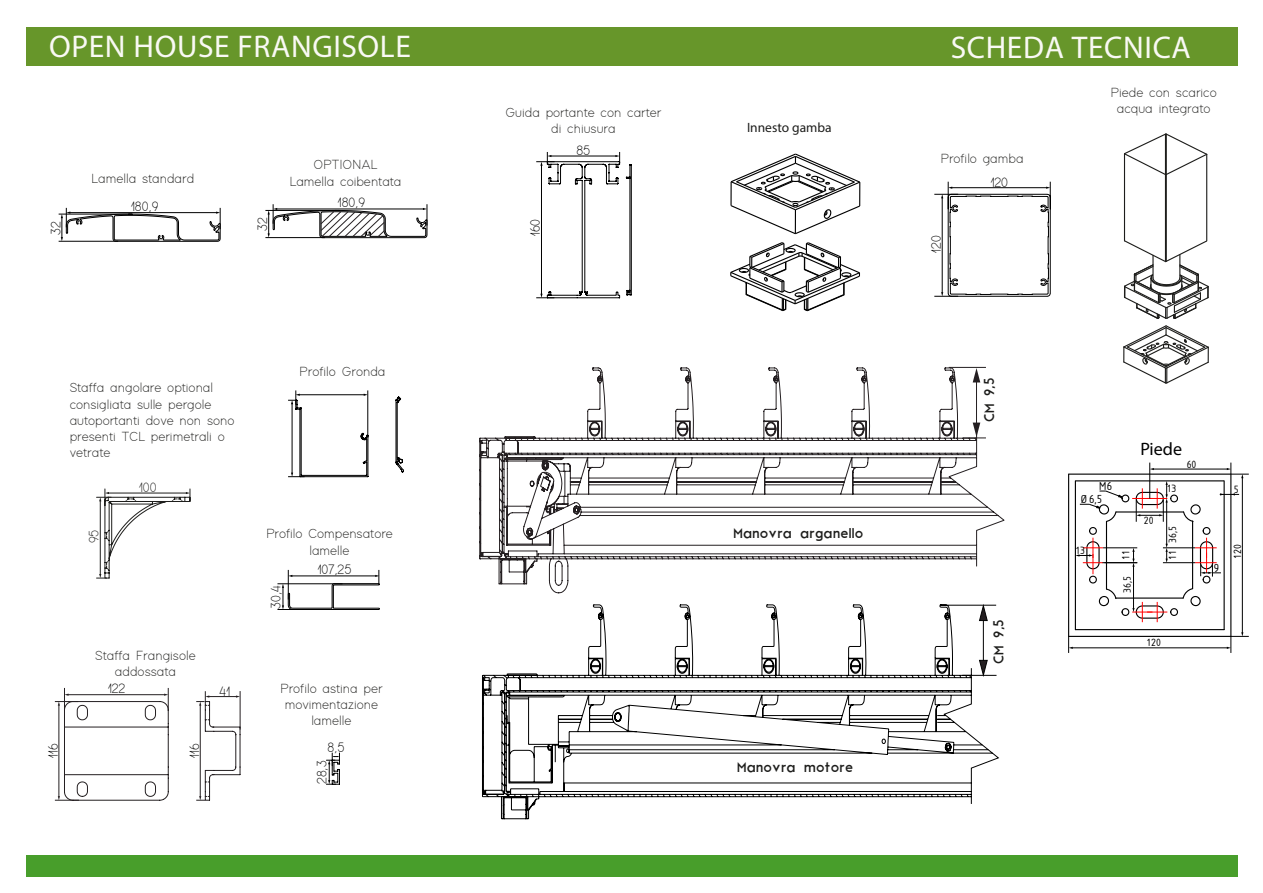
<style>
.page{position:relative;width:1263px;height:893px;background:#fff}
.page>*{position:absolute;margin:0;border:0;box-sizing:border-box;transform-origin:0 0}
.t1{font:31.5px "Myriad Pro";letter-spacing:.02em;color:#f9f9f4}
.t2{font:18px "Myriad Pro";color:#000}
.t3{font:300 13.5px/16.2px "Modern Sans";color:#1d1d1b;text-align:center}
.t4{font:300 13.5px "Modern Sans";color:#000}
.t5{font:13.5px "Modern Sans";color:#1d1d1b}
.t6{font:13.5px "Myriad Pro";color:#1d1d1b}
.t7{font:12px "Isonorm D";color:#000}
.t8{font:10.95px "Isonorm D";color:#000}
</style>
<div class="page">
<div style="left:26px;top:27px;width:1211px;height:38px;background:#67962a"></div>
<div style="left:26px;top:856px;width:1211px;height:21px;background:#489e2b"></div>
<hr style="left:59px;top:241px;width:59px;height:1px;background:#000">
<hr style="left:59px;top:214px;width:71px;height:1px;background:#000">
<svg style="left:61px;top:208px;width:160px;height:34px"></svg>
<hr style="left:265px;top:237px;width:60px;height:1px;background:#000">
<hr style="left:265px;top:210px;width:71px;height:1px;background:#000">
<svg style="left:268px;top:204px;width:160px;height:34px"></svg>
<svg style="left:626px;top:164px;width:6px;height:131px"></svg>
<svg style="left:536px;top:152px;width:84px;height:147px"></svg>
<svg style="left:934px;top:181px;width:117px;height:116px"></svg>
<svg style="left:97px;top:489px;width:93px;height:90px"></svg>
<hr style="left:240px;top:691px;width:1px;height:38px;background:#241f21">
<svg style="left:55px;top:688px;width:185px;height:113px"></svg>
<svg style="left:479px;top:367px;width:526px;height:226px"></svg>
<hr style="left:949px;top:367px;width:37px;height:1px;background:#241f21">
<hr style="left:976px;top:379px;width:1px;height:47px;background:#241f21">
<svg style="left:973px;top:368px;width:7px;height:14px"></svg>
<svg style="left:963px;top:423px;width:23px;height:16px"></svg>
<svg style="left:482px;top:604px;width:517px;height:215px"></svg>
<svg style="left:979px;top:605px;width:9px;height:16px"></svg>
<svg style="left:979px;top:660px;width:9px;height:16px"></svg>
<svg style="left:288px;top:390px;width:80px;height:87px"></svg>
<svg style="left:395px;top:397px;width:9px;height:75px"></svg>
<hr style="left:293px;top:608px;width:39px;height:1px;background:#000">
<hr style="left:293px;top:609px;width:86px;height:1px;background:#000">
<hr style="left:333px;top:608px;width:46px;height:1px;background:#000">
<hr style="left:334px;top:585px;width:45px;height:1px;background:#000">
<hr style="left:334px;top:583px;width:45px;height:1px;background:#000">
<svg style="left:332px;top:584px;width:3px;height:24px"></svg>
<hr style="left:292px;top:576px;width:84px;height:1px;background:#000">
<svg style="left:375px;top:570px;width:5px;height:16px"></svg>
<hr style="left:277px;top:583px;width:65px;height:1px;background:#000">
<svg style="left:277px;top:570px;width:19px;height:40px"></svg>
<svg style="left:326px;top:753px;width:14px;height:32px"></svg>
<svg style="left:730px;top:153px;width:131px;height:82px"></svg>
<svg style="left:730px;top:242px;width:130px;height:70px"></svg>
<hr style="left:1069px;top:474px;width:162px;height:1px;background:#000">
<hr style="left:1230px;top:474px;width:1px;height:162px;background:#000">
<hr style="left:1069px;top:636px;width:162px;height:1px;background:#000">
<hr style="left:1068px;top:474px;width:1px;height:162px;background:#000">
<hr style="left:1223px;top:481px;width:2px;height:149px;background:#000">
<hr style="left:1075px;top:629px;width:149px;height:1px;background:#000">
<hr style="left:1075px;top:481px;width:1px;height:149px;background:#000">
<hr style="left:1242px;top:477px;width:1px;height:156px;background:#000">
<hr style="left:1072px;top:648px;width:155px;height:1px;background:#000">
<svg style="left:1227px;top:632px;width:22px;height:21px"></svg>
<svg style="left:1068px;top:636px;width:5px;height:17px"></svg>
<svg style="left:1075px;top:463px;width:174px;height:159px"></svg>
<hr style="left:1124px;top:154px;width:1px;height:87px;background:#1d1d1b">
<hr style="left:1206px;top:154px;width:1px;height:87px;background:#1d1d1b">
<hr style="left:1165px;top:134px;width:1px;height:127px;background:#1d1d1b">
<hr style="left:1166px;top:134px;width:1px;height:127px;background:#1d1d1b">
<svg style="left:1123px;top:133px;width:85px;height:43px"></svg>
<svg style="left:1123px;top:239px;width:86px;height:145px"></svg>
<h1 class="t1" style="left:49px;top:27px;width:363px">OPEN HOUSE FRANGISOLE</h1>
<h1 class="t1" style="left:951px;top:28px;width:242px">SCHEDA TECNICA</h1>
<p class="t4" style="left:46px;top:235px;width:15px;rotate:-90deg">32</p>
<p class="t3" style="left:91px;top:169px;width:105px">Lamella standard</p>
<p class="t4" style="left:131px;top:196px;width:29px">180,9</p>
<p class="t4" style="left:252px;top:231px;width:15px;rotate:-90deg">32</p>
<p class="t3" style="left:289px;top:155px;width:114px">OPTIONAL<br>Lamella coibentata</p>
<p class="t4" style="left:338px;top:192px;width:29px">180,9</p>
<p class="t3" style="left:505px;top:103px;width:157px">Guida portante con carter di chiusura</p>
<p class="t4" style="left:576px;top:140px;width:15px">85</p>
<p class="t4" style="left:525px;top:236px;width:19px;rotate:-90deg">160</p>
<p class="t6" style="left:747px;top:119px;width:86px">Innesto gamba</p>
<p class="t3" style="left:940px;top:149px;width:85px">Profilo gamba</p>
<p class="t4" style="left:926px;top:253px;width:19px;rotate:-90deg">120</p>
<p class="t4" style="left:991px;top:172px;width:19px">120</p>
<p class="t3" style="left:1110px;top:83px;width:108px">Piede con scarico acqua integrato</p>
<p class="t3" style="left:70px;top:378px;width:166px;text-align:left">Staffa angolare optional consigliata sulle pergole autoportanti dove non sono presenti TCL perimetrali o vetrate</p>
<p class="t3" style="left:139px;top:478px;width:19px">100</p>
<p class="t3" style="left:84px;top:543px;width:15px;rotate:-90deg">95</p>
<p class="t4" style="left:43px;top:758px;width:16px;rotate:-90deg">116</p>
<p class="t3" style="left:95px;top:646px;width:102px">Staffa Frangisole addossata</p>
<p class="t4" style="left:108px;top:678px;width:19px">122</p>
<p class="t4" style="left:220px;top:681px;width:12px">41</p>
<p class="t4" style="left:184px;top:758px;width:16px;rotate:-90deg">116</p>
<p class="t3" style="left:299px;top:362px;width:88px">Profilo Gronda</p>
<p class="t3" style="left:266px;top:524px;width:128px">Profilo Compensatore lamelle</p>
<p class="t4" style="left:265px;top:609px;width:25px;rotate:-90deg">30,4</p>
<p class="t4" style="left:318px;top:559px;width:35px">107,25</p>
<p class="t3" style="left:280px;top:679px;width:104px">Profilo astina per movimentazione lamelle</p>
<p class="t4" style="left:327px;top:737px;width:19px">8,5</p>
<p class="t4" style="left:311px;top:784px;width:25px;rotate:-90deg">28,3</p>
<p class="t5" style="left:734px;top:526px;width:131px">Manovra arganello</p>
<p class="t5" style="left:737px;top:760px;width:118px">Manovra motore</p>
<p class="t5" style="left:982px;top:422px;width:46px;rotate:-90deg">CM 9,5</p>
<p class="t5" style="left:992px;top:664px;width:46px;rotate:-90deg">CM 9,5</p>
<p class="t7" style="left:1099px;top:479px;width:15px">M6</p>
<p class="t7" style="left:1081px;top:492px;width:23px">Ø 6,5</p>
<p class="t8" style="left:1075px;top:544px;width:11px">13</p>
<h2 class="t2" style="left:1140px;top:437px;width:43px">Piede</h2>
<p class="t8" style="left:1167px;top:483px;width:11px">13</p>
<p class="t8" style="left:1187px;top:458px;width:11px">60</p>
<p class="t8" style="left:1120px;top:560px;width:11px;rotate:-90deg">11</p>
<p class="t8" style="left:1121px;top:592px;width:18px;rotate:-90deg">36,5</p>
<p class="t8" style="left:1144px;top:514px;width:11px">20</p>
<p class="t8" style="left:1166px;top:560px;width:35px;rotate:-90deg">11 36,5</p>
<p class="t8" style="left:1234px;top:483px;width:6px">5</p>
<p class="t7" style="left:1214px;top:561px;width:7px">9</p>
<p class="t8" style="left:1231px;top:559px;width:16px;rotate:-90deg">120</p>
<p class="t8" style="left:1146px;top:637px;width:16px">120</p>
</div>
